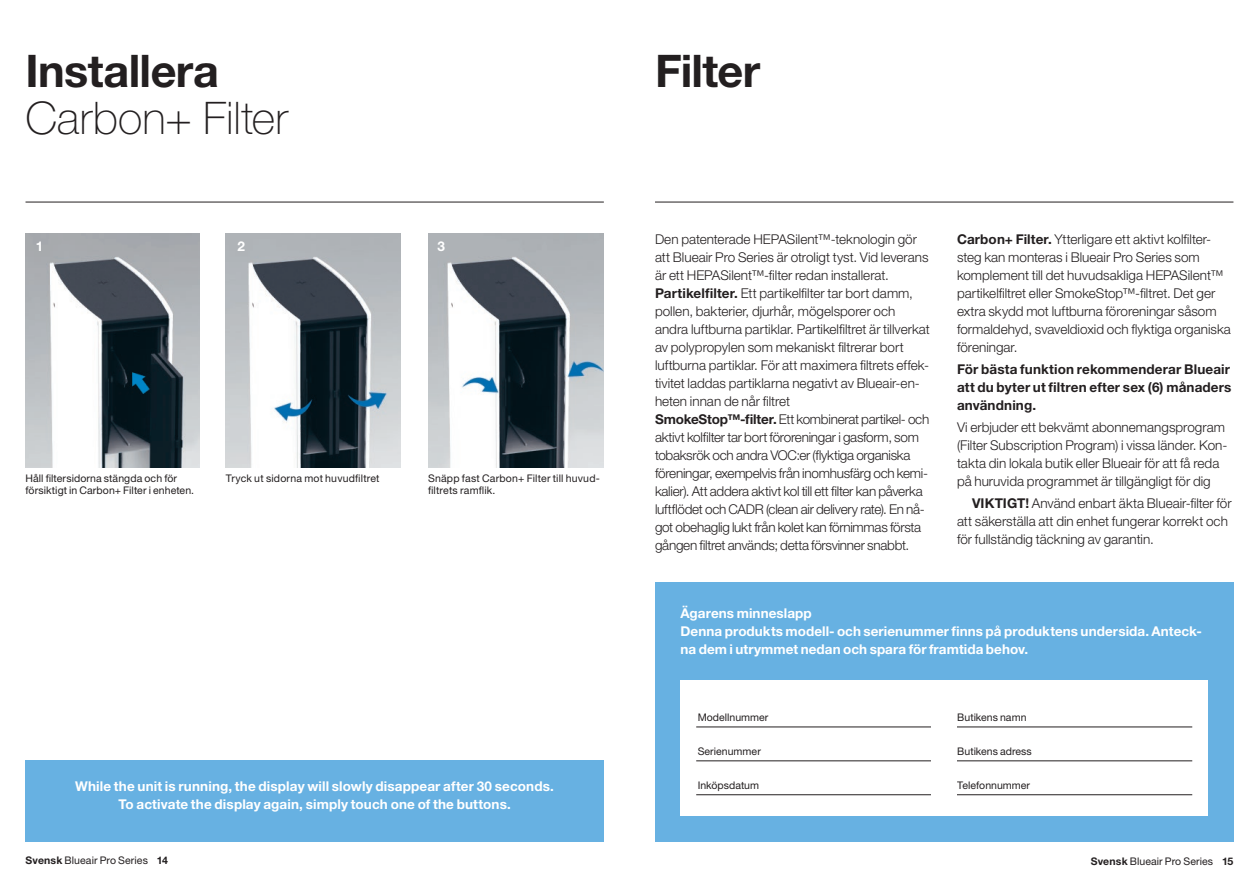
<style>
.page{position:relative;width:1259px;height:893px;background:#fff}
.page>*{position:absolute;margin:0;border:0;box-sizing:border-box;transform-origin:0 0}
.huvud_rub_LD{font:100 45px/46.5px "Helvetica Neue LT Std";letter-spacing:.005em;color:#231f20}
.huvud_rub_LD-2{font:700 45px "Helvetica Neue LT Std";letter-spacing:-.015em;color:#231f20}
.bröd_LD_tunn{font:300 13.5px/18px "Helvetica Neue LT Std";color:#231f20}
.bröd_LD_tunn-2{font:300 13.5px/18px "Helvetica Neue LT Std";letter-spacing:-.02em;color:#231f20}
.bröd_LD_tunn-3{font:700 13.5px/18px "Helvetica Neue LT Std";letter-spacing:.005em;color:#fff}
.bröd_LD_tunn-4{font:700 13.5px/18px "Helvetica Neue LT Std";letter-spacing:.01em;color:#231f20;text-align:justify}
._09_mini{font:10.5px/12px "Helvetica Neue LT Std";letter-spacing:.01em;color:#231f20}
.bröd_LD_tunn-5{font:10.5px "Helvetica Neue LT Std";color:#231f20}
.s1{font-weight:700}
</style>
<div class="page">
<hr style="left:26px;top:202px;width:578px;height:1px;background:#231f20">
<hr style="left:655px;top:202px;width:578px;height:1px;background:#231f20">
<img style="left:26px;top:234px;width:173px;height:234px">
<img style="left:226px;top:234px;width:174px;height:234px">
<img style="left:428px;top:234px;width:176px;height:234px">
<div style="left:655px;top:583px;width:578px;height:259px;background:#67b1e2"></div>
<div style="left:680px;top:680px;width:528px;height:136px;background:#fff"></div>
<hr style="left:696px;top:727px;width:496px;height:1px;background:#231f20">
<hr style="left:696px;top:760px;width:496px;height:1px;background:#231f20">
<hr style="left:696px;top:794px;width:496px;height:1px;background:#231f20">
<div style="left:931px;top:709px;width:26px;height:99px;background:#fff"></div>
<div style="left:25px;top:760px;width:579px;height:82px;background:#67b1e2"></div>
<p class="huvud_rub_LD" style="left:26px;top:48px;width:264px"><span class="s1">Installera<br></span>Carbon+ Filter</p>
<p class="huvud_rub_LD-2" style="left:655px;top:44px;width:107px">Filter</p>
<p class="bröd_LD_tunn-3" style="left:36px;top:237px;width:9px">1</p>
<p class="bröd_LD_tunn-3" style="left:237px;top:237px;width:9px">2</p>
<p class="bröd_LD_tunn-3" style="left:437px;top:237px;width:9px">3</p>
<p class="_09_mini" style="left:26px;top:472px;width:170px">Håll filtersidorna stängda och för försiktigt in Carbon+ Filter i enheten.</p>
<p class="_09_mini" style="left:226px;top:472px;width:155px">Tryck ut sidorna mot huvudfiltret</p>
<p class="_09_mini" style="left:428px;top:472px;width:173px">Snäpp fast Carbon+ Filter till huvud&shy;filtrets ramflik.</p>
<p class="bröd_LD_tunn" style="left:655px;top:229px;width:275px">Den patenterade HEPASilent™-teknologin gör att Blueair Pro Series är otroligt tyst. Vid leverans är ett HEPASilent™-filter redan installerat.</p>
<p class="bröd_LD_tunn" style="left:655px;top:283px;width:276px"><span class="s1">Partikelfilter.</span> Ett partikelfilter tar bort damm, pollen, bakterier, djurhår, mögelsporer och andra luftburna partiklar. Partikelfiltret är tillverkat av polypropylen som mekaniskt filtrerar bort luftburna partiklar. För att maximera filtrets effek&shy;tivitet laddas partiklarna negativt av Blueair-en&shy;heten innan de når filtret</p>
<p class="bröd_LD_tunn-2" style="left:655px;top:409px;width:276px"><span class="s1">SmokeStop™-filter.</span> Ett kombinerat partikel- och aktivt kolfilter tar bort föroreningar i gasform, som tobaksrök och andra VOC:er (flyktiga organiska föreningar, exempelvis från inomhusfärg och kemi&shy;kalier). Att addera aktivt kol till ett filter kan påverka luftflödet och CADR (clean air delivery rate). En nå&shy;got obehaglig lukt från kolet kan förnimmas första gången filtret används; detta försvinner snabbt.</p>
<p class="bröd_LD_tunn" style="left:957px;top:229px;width:275px"><span class="s1">Carbon+ Filter.</span> Ytterligare ett aktivt kolfilter&shy;steg kan monteras i Blueair Pro Series som komplement till det huvudsakliga HEPASilent™ partikelfiltret eller SmokeStop™-filtret. Det ger extra skydd mot luftburna föroreningar såsom formaldehyd, svaveldioxid och flyktiga organiska föreningar.</p>
<p class="bröd_LD_tunn-4" style="left:957px;top:360px;width:276px">För bästa funktion rekommenderar Blueair att du byter ut filtren efter sex (6) månaders användning.</p>
<p class="bröd_LD_tunn" style="left:957px;top:418px;width:272px">Vi erbjuder ett bekvämt abonnemangsprogram (Filter Subscription Program) i vissa länder. Kon&shy;takta din lokala butik eller Blueair för att få reda på huruvida programmet är tillgängligt för dig</p>
<p class="bröd_LD_tunn" style="left:957px;top:494px;width:276px;text-indent:15px"><span class="s1">VIKTIGT!</span> Använd enbart äkta Blueair-filter för att säkerställa att din enhet fungerar korrekt och för fullständig täckning av garantin.</p>
<p class="bröd_LD_tunn-3" style="left:680px;top:604px;width:133px">Ägarens minneslapp</p>
<p class="bröd_LD_tunn-3" style="left:680px;top:622px;width:523px">Denna produkts modell- och serienummer finns på produktens undersida. Anteck&shy;na dem i utrymmet nedan och spara för framtida behov.</p>
<p class="bröd_LD_tunn-5" style="left:697px;top:711px;width:72px">Modellnummer</p>
<p class="bröd_LD_tunn-5" style="left:957px;top:711px;width:71px">Butikens namn</p>
<p class="bröd_LD_tunn-5" style="left:697px;top:745px;width:65px">Serienummer</p>
<p class="bröd_LD_tunn-5" style="left:957px;top:745px;width:76px">Butikens adress</p>
<p class="bröd_LD_tunn-3" style="left:75px;top:777px;width:480px">While the unit is running, the display will slowly disappear after 30 seconds.</p>
<p class="bröd_LD_tunn-5" style="left:697px;top:779px;width:63px">Inköpsdatum</p>
<p class="bröd_LD_tunn-5" style="left:957px;top:779px;width:74px">Telefonnummer</p>
<p class="bröd_LD_tunn-3" style="left:118px;top:795px;width:394px">To activate the display again, simply touch one of the buttons.</p>
<p class="_09_mini" style="left:26px;top:854px;width:144px"><span class="s1">Svensk</span> Blueair Pro Series <span class="s1">14</span></p>
<p class="_09_mini" style="left:1090px;top:855px;width:144px"><span class="s1">Svensk</span> Blueair Pro Series <span class="s1">15</span></p>
</div>
